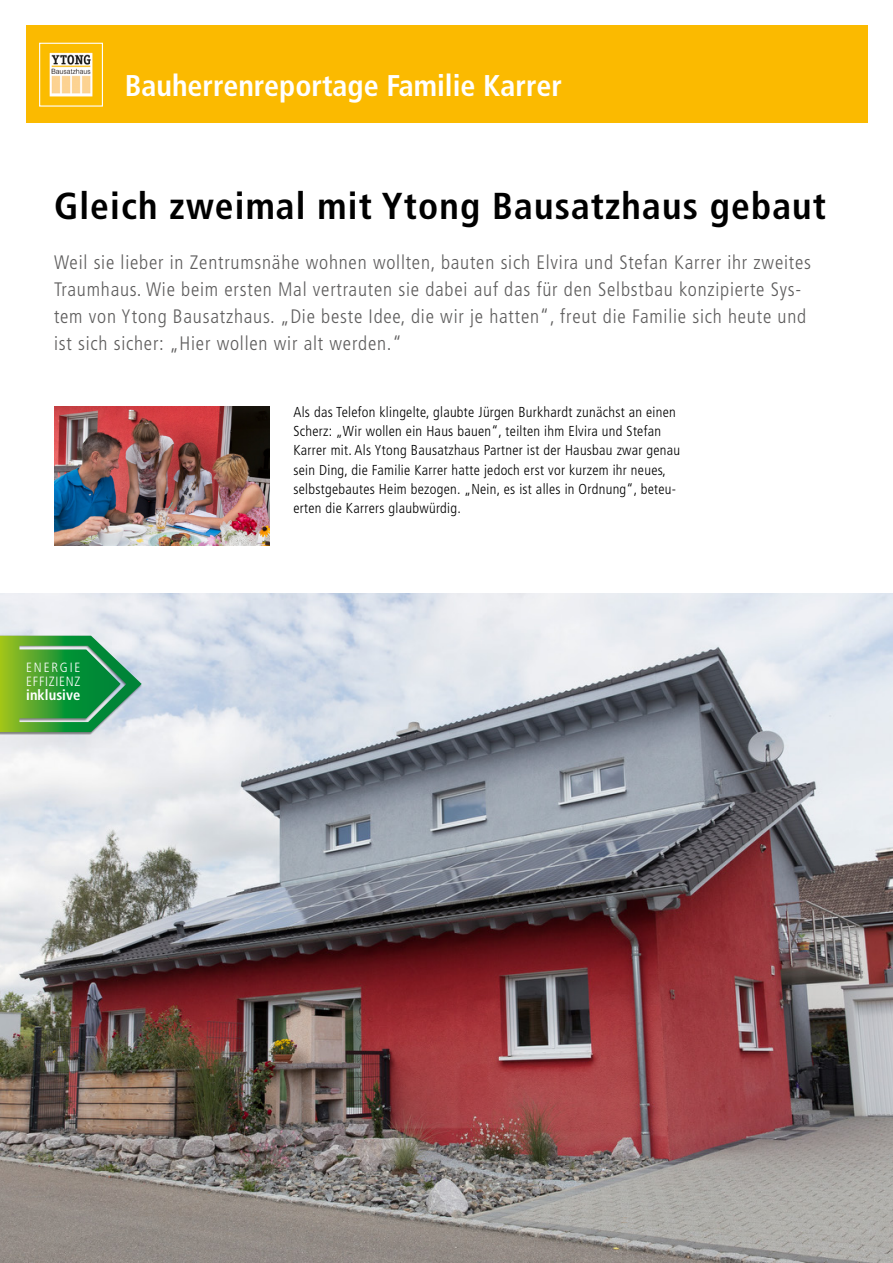
<style>
.page{position:relative;width:893px;height:1263px;background:#fff}
.page>*{position:absolute;margin:0;border:0;box-sizing:border-box;transform-origin:0 0}
.t1{font:700 condensed 37.5px "Frutiger";letter-spacing:.03em;color:#000}
.t2{font:700 condensed 30px "Frutiger";color:#fff}
.t3{font:300 condensed 19.5px/27px "Frutiger";letter-spacing:.04em;color:#5f5e5e}
.t4{font:700 condensed 14.55px "Frutiger";letter-spacing:.005em;color:#fff}
.t5{font:300 condensed 14.4px/19.2px "Frutiger";letter-spacing:.02em;color:#000}
.t6{font:300 condensed 13.35px/14px "Frutiger";letter-spacing:.055em;color:#fff}
</style>
<div class="page">
<div style="left:26px;top:26px;width:841px;height:97px;background:#fbba00"></div>
<img style="left:49px;top:52px;width:44px;height:45px">
<div style="left:39px;top:43px;width:64px;height:64px;border:1px solid #fff"></div>
<img style="left:0;top:593px;width:893px;height:670px">
<img style="left:54px;top:406px;width:215px;height:139px">
<div style="left:0;top:635px;width:142px;height:100px;background:#000;opacity:.45"></div>
<svg style="left:0;top:636px;width:142px;height:96px"></svg>
<h2 class="t2" style="left:125px;top:67px;width:439px">Bauherrenreportage Familie Karrer</h2>
<h1 class="t1" style="left:54px;top:184px;width:773px">Gleich zweimal mit Ytong Bausatzhaus gebaut</h1>
<p class="t3" style="left:54px;top:249px;width:758px">Weil sie lieber in Zentrumsnähe wohnen wollten, bauten sich Elvira und Stefan Karrer ihr zweites Traumhaus. Wie beim ersten Mal vertrauten sie dabei auf das für den Selbstbau konzipierte Sys&shy;tem von Ytong Bausatzhaus. „Die beste Idee, die wir je hatten“, freut die Familie sich heute und ist sich sicher: „Hier wollen wir alt werden.“</p>
<p class="t6" style="left:26px;top:661px;width:56px">ENERGIE<br>EFFIZIENZ</p>
<p class="t4" style="left:26px;top:686px;width:56px">inklusive</p>
<p class="t5" style="left:293px;top:403px;width:388px">Als das Telefon klingelte, glaubte Jürgen Burkhardt zunächst an einen Scherz: „Wir wollen ein Haus bauen“, teilten ihm Elvira und Stefan Karrer mit. Als Ytong Bausatzhaus Partner ist der Hausbau zwar genau sein Ding, die Familie Karrer hatte jedoch erst vor kurzem ihr neues, selbstgebautes Heim bezogen. „Nein, es ist alles in Ordnung“, beteu&shy;erten die Karrers glaubwürdig.</p>
</div>
